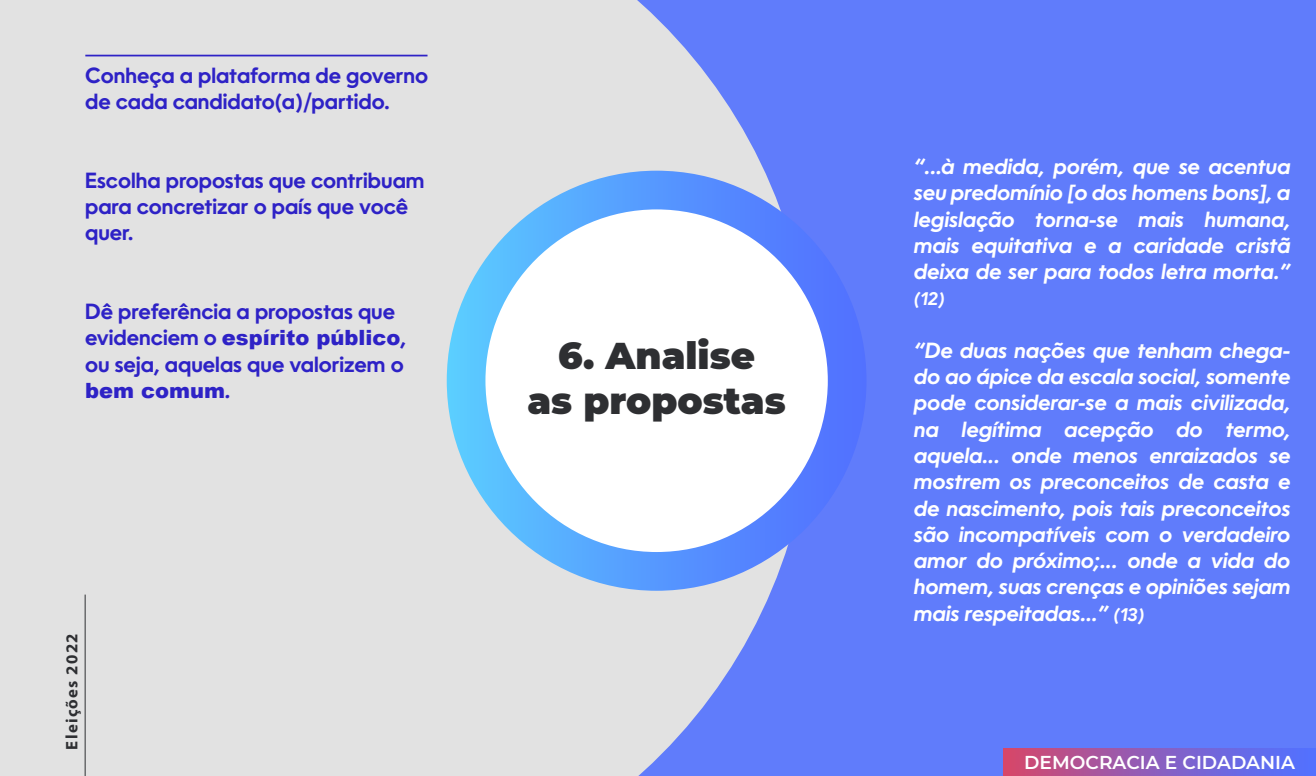
<style>
.page{position:relative;width:1316px;height:776px;background:#fff}
.page>*{position:absolute;margin:0;border:0;box-sizing:border-box;transform-origin:0 0}
.t1{font:900 37.27px/44.6px "Montserrat";color:#2e2f32;text-align:center}
.t2{font:italic 600 21px/26.2px "Oceanwide";color:#fff;text-align:justify}
.t3{font:600 21px/26.2px "Oceanwide";color:#2e22c6}
.t4{font:900 21px "Arial";color:#2e22c6}
.t5{font:600 18.55px "Montserrat";color:#fff}
.t6{font:italic 600 17.5px "Oceanwide";color:#fff}
.t7{font:700 16.8px "Myriad Pro";letter-spacing:.075em;color:#2e2f32}
.s1{font-family:"Oceanwide";font-weight:600}
.s2{font-family:"Oceanwide";font-weight:600;font-style:italic}
.s3{font-size:17.5px}
</style>
<div class="page">
<div style="left:0;top:1px;width:1316px;height:774px;background:#607cfb"></div>
<svg style="left:743px;top:130px;width:70px;height:517px"></svg>
<div style="left:0;top:1px;width:743px;height:774px;background:#e2e2e2"></div>
<hr style="left:85px;top:55px;width:343px;height:1px;background:#2e22c6">
<div style="left:447px;top:171px;width:419px;height:419px;background:linear-gradient(to right,#5bcbff,#526aff);border-radius:210px"></div>
<div style="left:485px;top:209px;width:343px;height:343px;background:#fff;border-radius:50%"></div>
<div style="left:1003px;top:748px;width:313px;height:27px;background:linear-gradient(to right,#d2486e,#4874ff)"></div>
<hr style="left:85px;top:594px;width:1px;height:181px;background:#2e2f32">
<p class="t3" style="left:85px;top:61px;width:344px">Conheça a plataforma de governo de cada candidato(a)/partido.</p>
<p class="t3" style="left:85px;top:166px;width:341px">Escolha propostas que contribuam para concretizar o país que você quer.</p>
<p class="t3" style="left:85px;top:297px;width:311px">Dê preferência a propostas que</p>
<p class="t4" style="left:85px;top:322px;width:323px"><span class="s1">evidenciem o</span> espírito público<span class="s1">,</span></p>
<p class="t3" style="left:85px;top:349px;width:320px">ou seja, aquelas que valorizem o</p>
<p class="t4" style="left:85px;top:375px;width:147px">bem comum<span class="s2">.</span></p>
<p class="t7" style="left:61px;top:749px;width:117px;rotate:-90deg">Eleições 2022</p>
<h1 class="t1" style="left:527px;top:331px;width:260px">6. Analise<br>as propostas</h1>
<p class="t2" style="left:914px;top:152px;width:378px">“...à medida, porém, que se acentua seu predomínio [o dos homens bons], a legislação torna-se mais humana, mais equitativa e a caridade cristã deixa de ser para todos letra morta.”</p>
<p class="t6" style="left:914px;top:286px;width:32px">(12)</p>
<p class="t2" style="left:914px;top:336px;width:378px">“De duas nações que tenham chega&shy;do ao ápice da escala social, somente pode considerar-se a mais civilizada, na legítima acepção do termo, aquela... onde menos enraizados se mostrem os preconceitos de casta e de nascimento, pois tais preconceitos são incompatíveis com o verdadeiro amor do próximo;... onde a vida do homem, suas crenças e opiniões sejam mais respeitadas...” <span class="s3">(13)</span></p>
<p class="t5" style="left:1024px;top:749px;width:272px">DEMOCRACIA E CIDADANIA</p>
</div>
